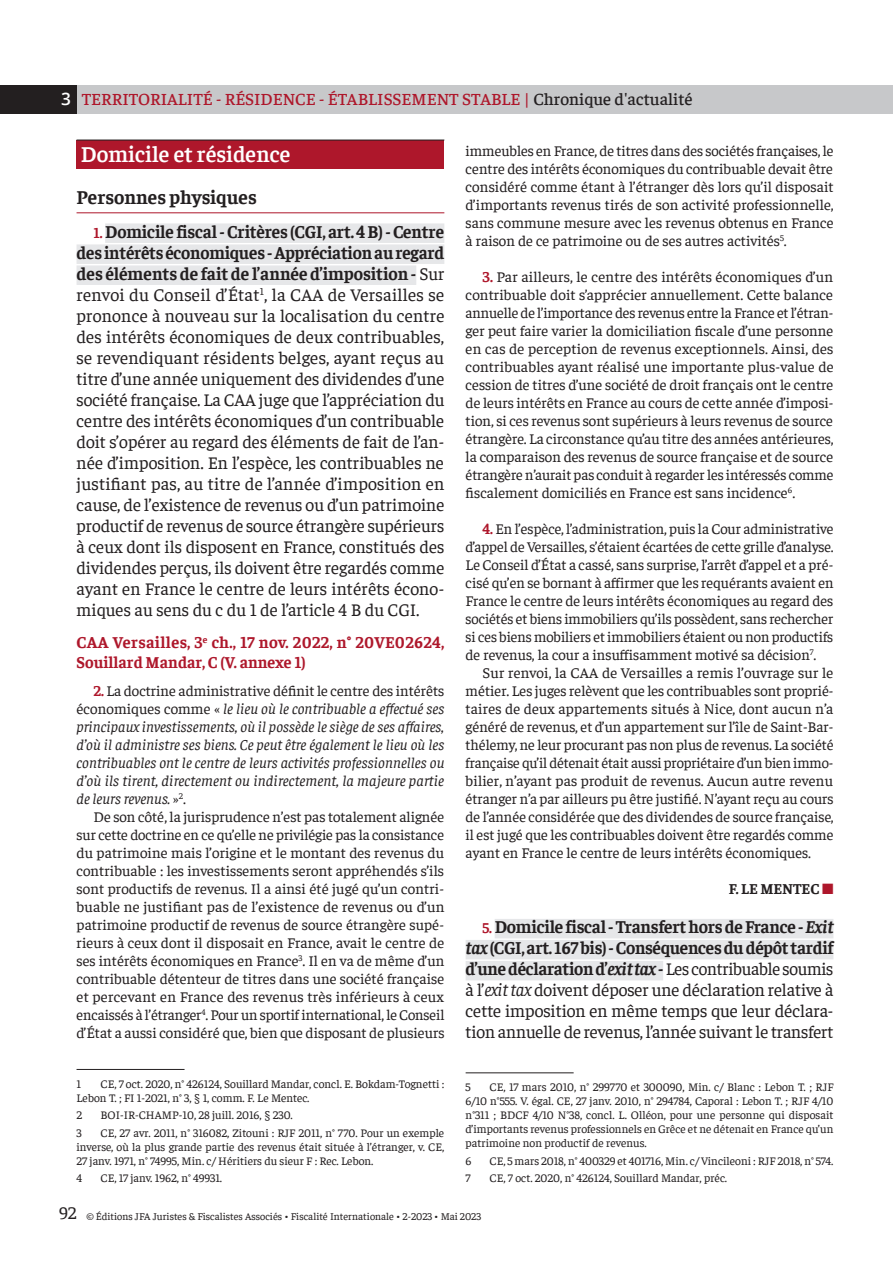
<style>
.page{position:relative;width:893px;height:1263px;background:#fff}
.page>*{position:absolute;margin:0;border:0;box-sizing:border-box;transform-origin:0 0}
.t1{font:600 22.5px "Faustina";color:#fff}
.t2{font:700 19.5px "Faustina";color:#231f20}
.t3{font:18px/21px "Faustina";letter-spacing:-.005em;color:#231f20;text-align:justify}
.t4{font:18px/21px "Faustina";letter-spacing:-.005em;color:#231f20;text-align:justify;scale:.96 1}
.t5{font:500 17.25px "Faustina";color:#ae172b}
.t6{font:700 16.5px/19.5px "Faustina";letter-spacing:.02em;color:#ae172b}
.t7{font:15px/18px "Faustina";color:#231f20;text-align:justify}
.t8{font:italic 15px/18px "Faustina";letter-spacing:.005em;color:#231f20;text-align:justify}
.t9{font:700 15px "Faustina";color:#231f20}
.t10{font:11.7px/14.1px "Faustina";color:#231f20;text-align:justify}
.t11{font:10.5px "Faustina";color:#231f20}
.s1{font-family:"Open Sans";font-weight:600;color:#fff}
.s2{color:#231f20}
.s3{font-weight:700;font-size:15px;color:#ae172b}
.s4{font-weight:700}
.s5{font-weight:700;font-style:normal;color:#ae172b}
.s6{font-style:normal}
.s7{font-weight:700;color:#ae172b}
.s8{color:#ae172b}
.s9{font-weight:700;font-style:italic}
.s10{font-style:italic}
.s11{font-size:18px}
</style>
<div class="page">
<div style="left:0;top:85px;width:893px;height:29px;background:#c7c8ca"></div>
<div style="left:0;top:85px;width:77px;height:29px;background:#231f20"></div>
<div style="left:77px;top:140px;width:367px;height:29px;background:#ae172b"></div>
<hr style="left:77px;top:140px;width:367px;height:1px;background:#231f20">
<hr style="left:77px;top:212px;width:367px;height:1px;background:#ae172b">
<div style="left:105px;top:223px;width:339px;height:20px;background:#e6e7e9"></div>
<div style="left:77px;top:244px;width:367px;height:20px;background:#e6e7e9"></div>
<div style="left:77px;top:265px;width:339px;height:20px;background:#e6e7e9"></div>
<hr style="left:77px;top:1069px;width:108px;height:1px;background:#231f20">
<div style="left:495px;top:919px;width:338px;height:19px;background:#e6e7e9"></div>
<div style="left:466px;top:940px;width:367px;height:19px;background:#e6e7e9"></div>
<div style="left:466px;top:961px;width:197px;height:19px;background:#e6e7e9"></div>
<hr style="left:466px;top:1072px;width:108px;height:1px;background:#231f20">
<p class="t5" style="left:61px;top:88px;width:633px"><span class="s1">3</span> TERRITORIALITÉ - RÉSIDENCE - ÉTABLISSEMENT STABLE | <span class="s2">CHRONIQUE D'ACTUALITÉ</span></p>
<h1 class="t1" style="left:81px;top:139px;width:211px">Domicile et résidence</h1>
<h2 class="t2" style="left:77px;top:184px;width:182px">Personnes physiques</h2>
<p class="t3" style="left:77px;top:220px;width:370px;text-indent:17px"><span class="s3">1.</span> <span class="s4">Domicile fiscal - Critères (CGI, art. 4 B) - Centre des intérêts économiques - Appréciation au regard des éléments de fait de l’année d’imposition -</span> Sur renvoi du Conseil d’État<sup>1</sup>, la CAA de Versailles se prononce à nouveau sur la localisation du centre des intérêts économiques de deux contribuables, se revendiquant résidents belges, ayant reçus au titre d’une année uniquement des dividendes d’une société française. La CAA juge que l’appréciation du centre des intérêts économiques d’un contribuable doit s’opérer au regard des éléments de fait de l’an&shy;née d’imposition. En l’espèce, les contribuables ne justifiant pas, au titre de l’année d’imposition en cause, de l’existence de revenus ou d’un patrimoine productif de revenus de source étrangère supérieurs à ceux dont ils disposent en France, constitués des dividendes perçus, ils doivent être regardés comme ayant en France le centre de leurs intérêts écono&shy;miques au sens du c du 1 de l’article 4 B du CGI.</p>
<p class="t6" style="left:77px;top:631px;width:369px">CAA Versailles, 3<sup>e</sup> ch., 17 nov. 2022, n° 20VE02624,<br>Souillard Mandar, C (V. annexe 1)</p>
<p class="t8" style="left:77px;top:681px;width:370px;text-indent:17px"><span class="s5">2.</span> <span class="s6">La doctrine administrative définit le centre des intérêts économiques comme «</span> le lieu où le contribuable a effectué ses principaux investissements, où il possède le siège de ses affaires, d’où il administre ses biens. Ce peut être également le lieu où les contribuables ont le centre de leurs activités professionnelles ou d’où ils tirent, directement ou indirectement, la majeure partie de leurs revenus. <span class="s6">»</span><sup>2</sup><span class="s6">.</span></p>
<p class="t7" style="left:77px;top:807px;width:370px;text-indent:17px">De son côté, la jurisprudence n’est pas totalement alignée sur cette doctrine en ce qu’elle ne privilégie pas la consistance du patrimoine mais l’origine et le montant des revenus du contribuable : les investissements seront appréhendés s’ils sont productifs de revenus. Il a ainsi été jugé qu’un contri&shy;buable ne justifiant pas de l’existence de revenus ou d’un patrimoine productif de revenus de source étrangère supé&shy;rieurs à ceux dont il disposait en France, avait le centre de ses intérêts économiques en France<sup>3</sup>. Il en va de même d’un contribuable détenteur de titres dans une société française et percevant en France des revenus très inférieurs à ceux encaissés à l’étranger<sup>4</sup>. Pour un sportif international, le Conseil d’État a aussi considéré que, bien que disposant de plusieurs</p>
<p class="t10" style="left:77px;top:1076px;width:6px">1</p>
<p class="t7" style="left:466px;top:141px;width:370px">immeubles en France, de titres dans des sociétés françaises, le centre des intérêts économiques du contribuable devait être considéré comme étant à l’étranger dès lors qu’il disposait d’importants revenus tirés de son activité professionnelle, sans commune mesure avec les revenus obtenus en France à raison de ce patrimoine ou de ses autres activités<sup>5</sup>.</p>
<p class="t7" style="left:466px;top:267px;width:370px;text-indent:17px"><span class="s7">3.</span> Par ailleurs, le centre des intérêts économiques d’un contribuable doit s’apprécier annuellement. Cette balance annuelle de l’importance des revenus entre la France et l’étran&shy;ger peut faire varier la domiciliation fiscale d’une personne en cas de perception de revenus exceptionnels. Ainsi, des contribuables ayant réalisé une importante plus-value de cession de titres d’une société de droit français ont le centre de leurs intérêts en France au cours de cette année d’imposi&shy;tion, si ces revenus sont supérieurs à leurs revenus de source étrangère. La circonstance qu’au titre des années antérieures, la comparaison des revenus de source française et de source étrangère n’aurait pas conduit à regarder les intéressés comme fiscalement domiciliés en France est sans incidence<sup>6</sup>.</p>
<p class="t7" style="left:466px;top:519px;width:370px;text-indent:17px"><span class="s7">4.</span> En l’espèce, l’administration, puis la Cour administrative d’appel de Versailles, s’étaient écartées de cette grille d’analyse.<br>Le Conseil d’État a cassé, sans surprise, l’arrêt d’appel et a pré&shy;cisé qu’en se bornant à affirmer que les requérants avaient en France le centre de leurs intérêts économiques au regard des sociétés et biens immobiliers qu’ils possèdent, sans rechercher si ces biens mobiliers et immobiliers étaient ou non productifs de revenus, la cour a insuffisamment motivé sa décision<sup>7</sup>.</p>
<p class="t7" style="left:466px;top:663px;width:370px;text-indent:17px">Sur renvoi, la CAA de Versailles a remis l’ouvrage sur le métier. Les juges relèvent que les contribuables sont proprié&shy;taires de deux appartements situés à Nice, dont aucun n’a généré de revenus, et d’un appartement sur l’île de Saint-Bar&shy;thélemy, ne leur procurant pas non plus de revenus. La société française qu’il détenait était aussi propriétaire d’un bien immo&shy;bilier, n’ayant pas produit de revenus. Aucun autre revenu étranger n’a par ailleurs pu être justifié. N’ayant reçu au cours de l’année considérée que des dividendes de source française, il est jugé que les contribuables doivent être regardés comme ayant en France le centre de leurs intérêts économiques.</p>
<p class="t9" style="left:729px;top:878px;width:106px">F. LE MENTEC <span class="s8">■</span></p>
<p class="t4" style="left:466px;top:915px;width:385px;text-indent:17px"><span class="s3">5.</span> <span class="s4">Domicile fiscal - Transfert hors de France -</span> <span class="s9">Exit tax</span> <span class="s4">(CGI, art. 167 bis) - Conséquences du dépôt tardif d’une déclaration d’</span><span class="s9">exit tax</span> <span class="s4">-</span> Les contribuable soumis à l’<span class="s10">exit tax</span> doivent déposer une déclaration relative à cette imposition en même temps que leur déclara&shy;tion annuelle de revenus, l’année suivant le transfert</p>
<p class="t10" style="left:77px;top:1076px;width:369px;text-indent:24px">CE, 7 oct. 2020, n° 426124, Souillard Mandar, concl. E. Bokdam-Tognetti :<br>Lebon T. ; FI 1-2021, n° 3, § 1, comm. F. Le Mentec.</p>
<p class="t10" style="left:77px;top:1107px;width:7px">2</p>
<p class="t10" style="left:101px;top:1107px;width:194px">BOI-IR-CHAMP-10, 28 juill. 2016, § 230.</p>
<p class="t10" style="left:77px;top:1125px;width:7px">3</p>
<p class="t10" style="left:466px;top:1079px;width:369px;text-indent:24px">CE, 17 mars 2010, n° 299770 et 300090, Min. c/ Blanc : Lebon T. ; RJF 6/10 n°555. V. égal. CE, 27 janv. 2010, n° 294784, Caporal : Lebon T. ; RJF 4/10 n°311 ; BDCF 4/10 N°38, concl. L. Olléon, pour une personne qui disposait d’importants revenus professionnels en Grêce et ne détenait en France qu’un patrimoine non productif de revenus.</p>
<p class="t10" style="left:466px;top:1153px;width:7px">6</p>
<p class="t10" style="left:490px;top:1153px;width:345px">CE, 5 mars 2018, n° 400329 et 401716, Min. c/ Vincileoni : RJF 2018, n° 574.</p>
<p class="t10" style="left:466px;top:1170px;width:7px">7</p>
<p class="t10" style="left:490px;top:1170px;width:239px">CE, 7 oct. 2020, n° 426124, Souillard Mandar, préc.</p>
<p class="t10" style="left:466px;top:1079px;width:7px">5</p>
<p class="t10" style="left:77px;top:1125px;width:369px;text-indent:24px">CE, 27 avr. 2011, n° 316082, Zitouni : RJF 2011, n° 770. Pour un exemple inverse, où la plus grande partie des revenus était située à l’étranger, v. CE, 27 janv. 1971, n° 74995, Min. c/ Héritiers du sieur F : Rec. Lebon.</p>
<p class="t10" style="left:77px;top:1170px;width:7px">4</p>
<p class="t10" style="left:101px;top:1170px;width:123px">CE, 17 janv. 1962, n° 49931.</p>
<p class="t11" style="left:59px;top:1209px;width:423px"><span class="s11">92</span> © Éditions JFA Juristes &amp; Fiscalistes Associés • Fiscalité Internationale • 2-2023 • Mai 2023</p>
</div>
